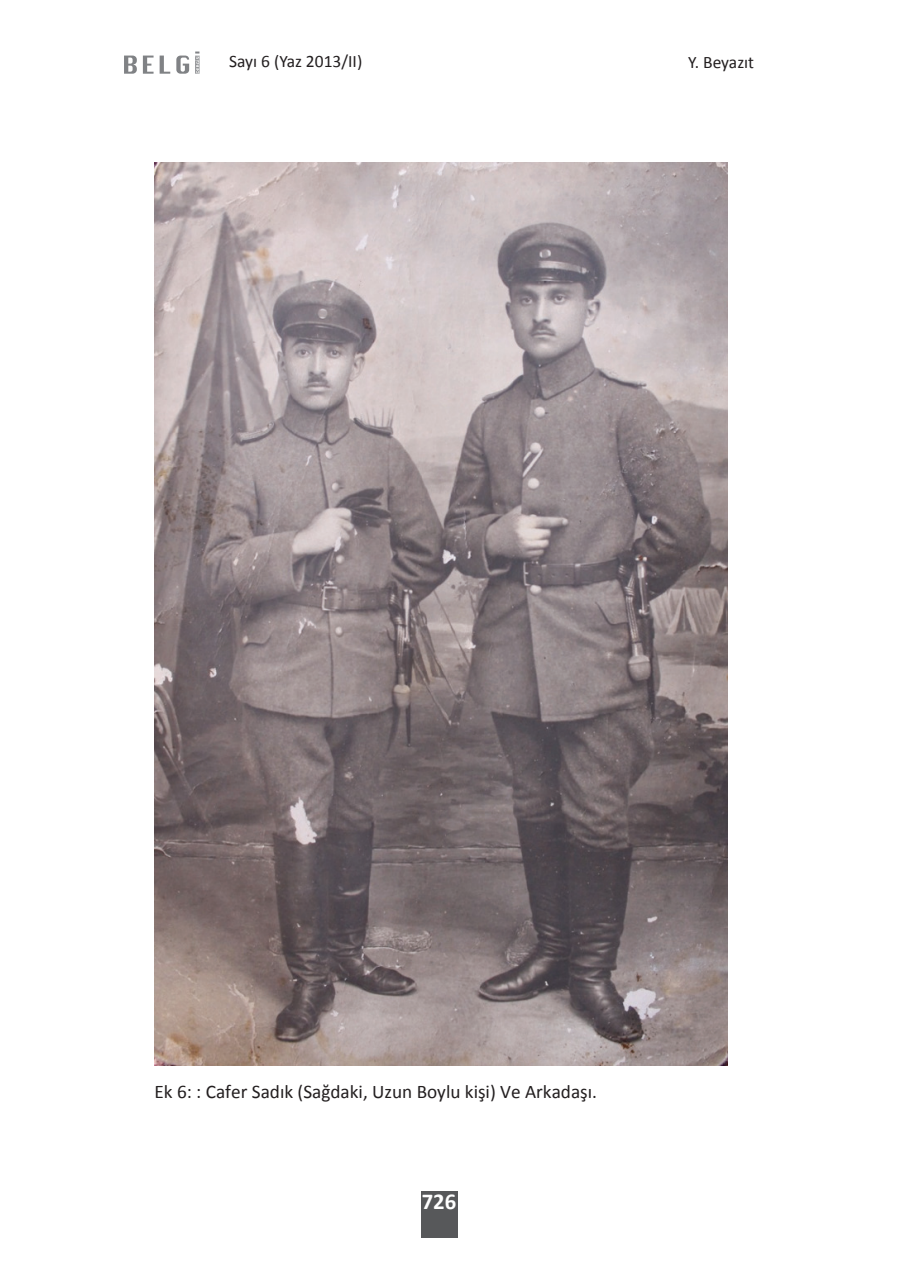
<style>
.page{position:relative;width:903px;height:1275px;background:#fff}
.page>*{position:absolute;margin:0;border:0;box-sizing:border-box;transform-origin:0 0}
.t1{font:700 22.75px "Calibri";color:#fff}
.t2{font:19.25px "Calibri";color:#231f20}
.t3{font:17.5px "Calibri";color:#231f20}
</style>
<div class="page">
<svg style="left:124px;top:52px;width:75px;height:22px"></svg>
<div style="left:421px;top:1191px;width:36px;height:47px;background:#57585a"></div>
<img style="left:155px;top:163px;width:572px;height:902px">
<p class="t3" style="left:229px;top:51px;width:135px">Sayı 6 (Yaz 2013/II)</p>
<p class="t3" style="left:688px;top:51px;width:67px">Y. Beyazıt</p>
<p class="t2" style="left:155px;top:1080px;width:444px">Ek 6: : Cafer Sadık (Sağdaki, Uzun Boylu kişi) Ve Arkadaşı.</p>
<p class="t1" style="left:422px;top:1186px;width:36px">726</p>
</div>
